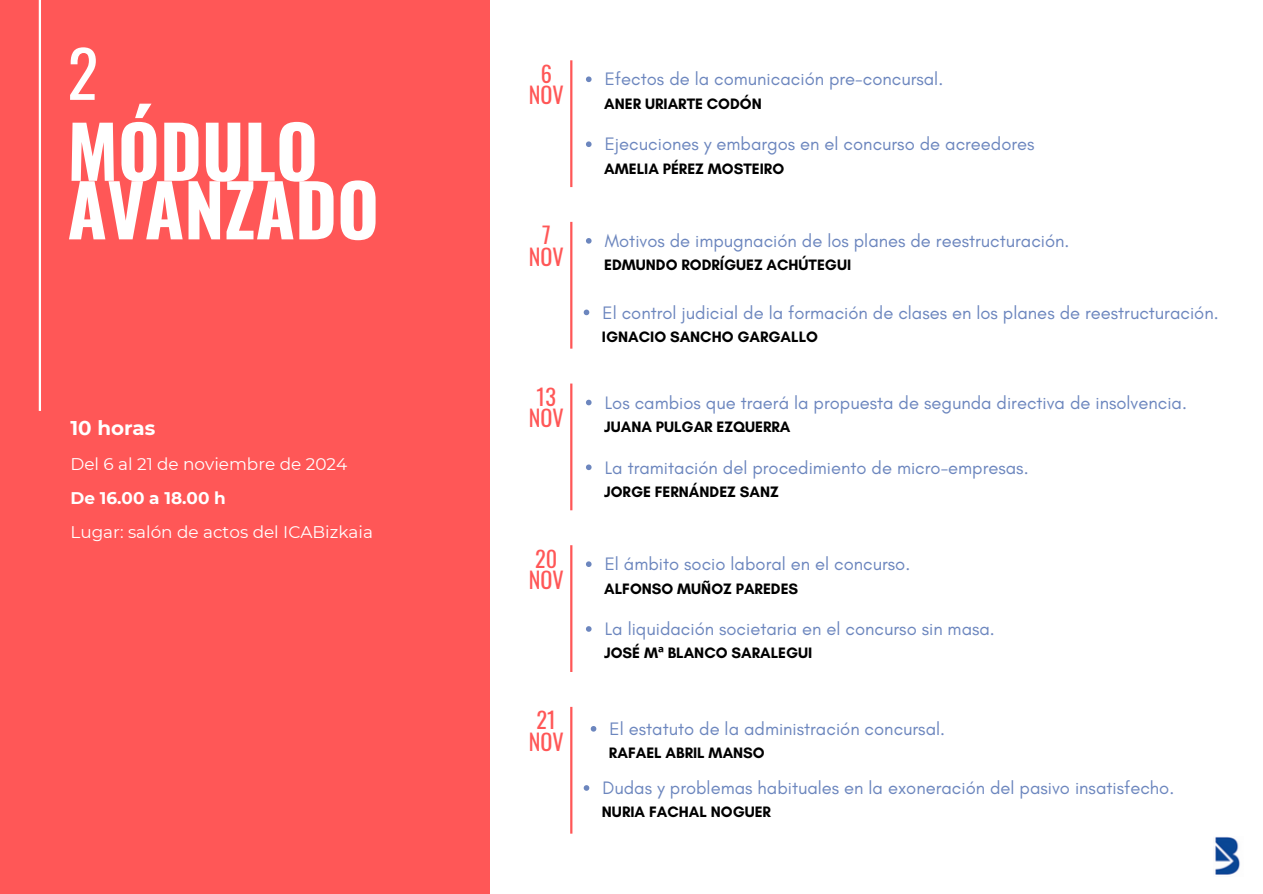
<style>
.page{position:relative;width:1263px;height:894px;background:#fff}
.page>*{position:absolute;margin:0;border:0;box-sizing:border-box;transform-origin:0 0}
.t1{font:700 71.7px/58.5px "Oswald";color:#fff}
.t2{font:64.2px "Oswald";color:#fff}
.t3{font:22.2px/21.3px "Oswald";color:#ff5757;text-align:center}
.t4{font:700 19.8px "Montserrat";color:#fff}
.t5{font:18.3px "Glacial Indifference";color:#6c86be}
.t6{font:16.8px "Montserrat";color:#fff}
.t7{font:700 16.8px "Montserrat";color:#fff}
.t8{font:700 15.3px "Glacial Indifference";color:#000}
.s1{font-family:"Noto Sans"}
</style>
<div class="page">
<div style="left:0;top:0;width:1263px;height:893px;background:#ff5757"></div>
<hr style="left:39px;top:0;width:2px;height:411px;background:#fff">
<div style="left:490px;top:0;width:773px;height:893px;background:#fff"></div>
<svg style="left:586px;top:76px;width:6px;height:6px"></svg>
<svg style="left:586px;top:141px;width:6px;height:6px"></svg>
<hr style="left:570px;top:60px;width:2px;height:127px;background:#ff5757">
<svg style="left:586px;top:238px;width:6px;height:5px"></svg>
<svg style="left:591px;top:726px;width:5px;height:5px"></svg>
<hr style="left:570px;top:222px;width:2px;height:126px;background:#ff5757">
<svg style="left:586px;top:399px;width:6px;height:6px"></svg>
<svg style="left:586px;top:464px;width:6px;height:6px"></svg>
<hr style="left:570px;top:383px;width:2px;height:127px;background:#ff5757">
<svg style="left:586px;top:561px;width:6px;height:6px"></svg>
<svg style="left:586px;top:626px;width:6px;height:5px"></svg>
<hr style="left:570px;top:545px;width:2px;height:126px;background:#ff5757">
<svg style="left:584px;top:785px;width:5px;height:5px"></svg>
<svg style="left:584px;top:309px;width:5px;height:6px"></svg>
<hr style="left:570px;top:706px;width:2px;height:127px;background:#ff5757">
<img style="left:1215px;top:837px;width:25px;height:38px">
<h2 class="t2" style="left:67px;top:23px;width:32px">2</h2>
<p class="t1" style="left:67px;top:119px;width:313px">MÓDULO<br>AVANZADO</p>
<p class="t4" style="left:70px;top:416px;width:86px">10 horas</p>
<p class="t6" style="left:70px;top:454px;width:278px">Del 6 al 21 de noviembre de 2024</p>
<p class="t7" style="left:70px;top:487px;width:157px">De 16.00 a 18.00 h</p>
<p class="t6" style="left:70px;top:521px;width:304px">Lugar: salón de actos del ICABizkaia</p>
<h6 class="t3" style="left:529px;top:62px;width:36px">6<br>NOV</h6>
<p class="t3" style="left:529px;top:223px;width:36px">7<br>NOV</p>
<p class="t3" style="left:529px;top:385px;width:36px">13<br>NOV</p>
<p class="t3" style="left:529px;top:546px;width:36px;text-align:left">20<br>NOV</p>
<p class="t3" style="left:529px;top:708px;width:36px">21<br>NOV</p>
<p class="t5" style="left:605px;top:68px;width:340px">Efectos de la comunicación pre-concursal.</p>
<h1 class="t8" style="left:604px;top:94px;width:159px">ANER URIARTE CODÓN</h1>
<h3 class="t5" style="left:605px;top:133px;width:431px">Ejecuciones y embargos en el concurso de acreedores</h3>
<p class="t8" style="left:604px;top:159px;width:181px">AMELIA PÉREZ MOSTEIRO</p>
<p class="t5" style="left:605px;top:229px;width:466px">Motivos de impugnación de los planes de reestructuración.</p>
<h2 class="t8" style="left:604px;top:256px;width:248px">EDMUNDO RODRÍGUEZ ACHÚTEGUI</h2>
<p class="t5" style="left:603px;top:301px;width:618px">El control judicial de la formación de clases en los planes de reestructuración.</p>
<p class="t8" style="left:602px;top:327px;width:218px">IGNACIO SANCHO GARGALLO</p>
<p class="t5" style="left:605px;top:391px;width:584px">Los cambios que traerá la propuesta de segunda directiva de insolvencia.</p>
<h2 class="t8" style="left:604px;top:417px;width:188px">JUANA PULGAR EZQUERRA</h2>
<p class="t5" style="left:605px;top:456px;width:425px">La tramitación del procedimiento de micro-empresas.</p>
<p class="t8" style="left:604px;top:482px;width:176px">JORGE FERNÁNDEZ SANZ</p>
<p class="t5" style="left:605px;top:553px;width:307px">El ámbito socio laboral en el concurso.</p>
<h2 class="t8" style="left:604px;top:579px;width:196px">ALFONSO MUÑOZ PAREDES</h2>
<p class="t5" style="left:605px;top:617px;width:392px">La liquidación societaria en el concurso sin masa.</p>
<p class="t8" style="left:604px;top:643px;width:210px">JOSÉ M<span class="s1">ª</span> BLANCO SARALEGUI</p>
<p class="t5" style="left:610px;top:717px;width:337px">El estatuto de la administración concursal.</p>
<p class="t8" style="left:609px;top:743px;width:157px">RAFAEL ABRIL MANSO</p>
<p class="t5" style="left:603px;top:776px;width:573px">Dudas y problemas habituales en la exoneración del pasivo insatisfecho.</p>
<h2 class="t8" style="left:602px;top:802px;width:171px">NURIA FACHAL NOGUER</h2>
</div>
